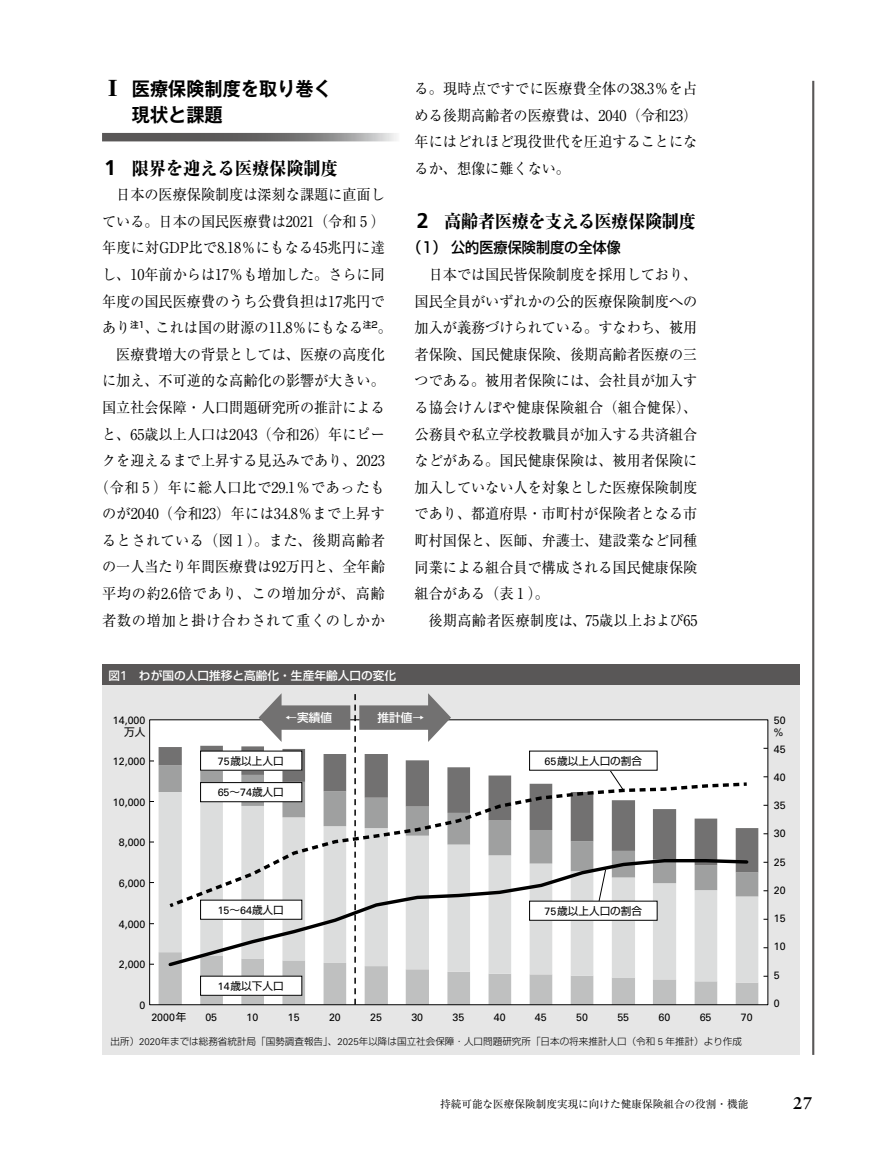
<style>
.page{position:relative;width:893px;height:1157px;background:#fff}
.page>*{position:absolute;margin:0;border:0;box-sizing:border-box;transform-origin:0 0}
.t1{font:700 19.2px/26.5px "Gothic MB101 Pr 6 N De";color:#000;scale:.95 1}
.t2{font:800 18px "Ryumin Pr 6 N";letter-spacing:-.015em;color:#000;scale:.95 1}
.t3{font:700 16.95px "Sabon LT Std";color:#000}
.t4{font:14.85px/26.5px "Ryumin Pr 6 N";color:#000;text-align:justify;scale:.95 1}
.t5{font:14.85px "Ryumin Pr 6 N";letter-spacing:.055em;color:#000;scale:.95 1}
.t6{font:14.85px "Ryumin Pr 6 N";letter-spacing:.02em;color:#000;scale:.95 1}
.t7{font:14.85px "Ryumin Pr 6 N";letter-spacing:.06em;color:#000;scale:.95 1}
.t8{font:14.85px "Ryumin Pr 6 N";letter-spacing:.035em;color:#000;scale:.95 1}
.t9{font:500 14.85px "Shin Go Pr 6 N";color:#000;scale:.95 1}
.t10{font:500 11.7px "Shin Go Pr 6 N";color:#fff}
.t11{font:10.65px/11.7px "Univers LT Std";color:#000}
.t12{font:10.65px "Shin Go Pr 6 N";color:#000}
.t13{font:10.65px "Ryumin Pr 6 N";color:#000}
.t14{font:300 9.6px "Shin Go Pr 6 N";color:#000}
.s1{font-family:"Ryumin Pr 6 N";font-weight:900;font-size:21.3px}
.s2{font-family:"Frutiger LT Std";font-weight:700;font-size:21.3px}
.s3{font-family:"Univers LT Std";font-weight:400;font-size:12.9px}
.s4{font-family:"Univers LT Std"}
.s5{font-family:"Shin Go Pr 6 N"}
</style>
<div class="page">
<hr style="left:812px;top:81px;width:2px;height:973px;background:#595757">
<svg style="left:102px;top:133px;width:295px;height:8px;background:#767575"></svg>
<div style="left:102px;top:664px;width:697px;height:22px;background:#595757"></div>
<div style="left:102px;top:686px;width:697px;height:368px;background:#e6e6e6"></div>
<svg style="left:150px;top:693px;width:618px;height:311px"></svg>
<div style="left:201px;top:782px;width:101px;height:19px;background:#fff"></div>
<div style="left:200px;top:782px;width:102px;height:20px;border:1px solid #000"></div>
<div style="left:201px;top:900px;width:101px;height:19px;background:#fff"></div>
<div style="left:201px;top:976px;width:101px;height:19px;background:#fff"></div>
<div style="left:530px;top:751px;width:127px;height:19px;background:#fff"></div>
<div style="left:530px;top:901px;width:127px;height:19px;background:#fff"></div>
<p class="t1" style="left:132px;top:74px;width:212px;text-indent:-30px"><span class="s1">Ⅰ</span> 医療保険制度を取り巻く現状と課題</p>
<p class="t2" style="left:104px;top:154px;width:247px"><span class="s2">1</span> 限界を迎える医療保険制度</p>
<p class="t4" style="left:116px;top:181px;width:284px">日本の医療保険制度は深刻な課題に直面し</p>
<p class="t4" style="left:102px;top:207px;width:299px">ている。日本の国民医療費は2021（令和 5 ）</p>
<p class="t6" style="left:102px;top:236px;width:299px">年度に対GDP比で8.18％にもなる45兆円に達</p>
<p class="t4" style="left:102px;top:260px;width:299px">し、10年前からは17％も増加した。さらに同</p>
<p class="t4" style="left:102px;top:287px;width:299px">年度の国民医療費のうち公費負担は17兆円で</p>
<p class="t4" style="left:102px;top:313px;width:307px">あり<sup>注1</sup>、これは国の財源の11.8％にもなる<sup>注2</sup>。</p>
<p class="t4" style="left:116px;top:340px;width:284px">医療費増大の背景としては、医療の高度化</p>
<p class="t4" style="left:102px;top:367px;width:299px">に加え、不可逆的な高齢化の影響が大きい。</p>
<p class="t4" style="left:102px;top:393px;width:299px">国立社会保障・人口問題研究所の推計による</p>
<p class="t4" style="left:102px;top:420px;width:299px">と、65歳以上人口は2043（令和26）年にピー</p>
<p class="t4" style="left:102px;top:446px;width:299px">クを迎えるまで上昇する見込みであり、2023</p>
<p class="t5" style="left:95px;top:475px;width:307px">（令和 5 ）年に総人口比で29.1％であったも</p>
<p class="t4" style="left:102px;top:499px;width:299px">のが2040（令和23）年には34.8％まで上昇す</p>
<p class="t8" style="left:102px;top:528px;width:299px">るとされている（図 1 ）。また、後期高齢者</p>
<p class="t4" style="left:102px;top:553px;width:299px">の一人当たり年間医療費は92万円と、全年齢</p>
<p class="t7" style="left:102px;top:582px;width:299px">平均の約2.6倍であり、この増加分が、高齢</p>
<p class="t5" style="left:102px;top:608px;width:299px">者数の増加と掛け合わされて重くのしかか</p>
<p class="t4" style="left:415px;top:74px;width:299px">る。現時点ですでに医療費全体の38.3％を占める後期高齢者の医療費は、2040（令和23）年にはどれほど現役世代を圧迫することになるか、想像に難くない。</p>
<p class="t2" style="left:417px;top:207px;width:295px"><span class="s2">2</span> 高齢者医療を支える医療保険制度</p>
<p class="t9" style="left:407px;top:235px;width:226px">（1） 公的医療保険制度の全体像</p>
<p class="t4" style="left:415px;top:260px;width:299px;text-indent:14px">日本では国民皆保険制度を採用しており、国民全員がいずれかの公的医療保険制度への加入が義務づけられている。すなわち、被用者保険、国民健康保険、後期高齢者医療の三つである。被用者保険には、会社員が加入する協会けんぽや健康保険組合（組合健保）、公務員や私立学校教職員が加入する共済組合などがある。国民健康保険は、被用者保険に加入していない人を対象とした医療保険制度であり、都道府県・市町村が保険者となる市町村国保と、医師、弁護士、建設業など同種同業による組合員で構成される国民健康保険組合がある（表 1 ）。</p>
<p class="t4" style="left:429px;top:606px;width:285px">後期高齢者医療制度は、75歳以上および65</p>
<p class="t10" style="left:108px;top:665px;width:289px">図<span class="s3">1</span>　わが国の人口推移と高齢化・生産年齢人口の変化</p>
<p class="t11" style="left:113px;top:714px;width:34px">14,000</p>
<p class="t12" style="left:124px;top:723px;width:23px">万人</p>
<p class="t12" style="left:218px;top:752px;width:67px"><span class="s4">75</span>歳以上人口</p>
<p class="t11" style="left:218px;top:786px;width:68px">65<span class="s5">～</span>74<span class="s5">歳人口</span></p>
<p class="t10" style="left:285px;top:708px;width:48px">←実績値</p>
<p class="t10" style="left:377px;top:708px;width:48px">推計値→</p>
<p class="t11" style="left:113px;top:755px;width:34px">12,000</p>
<p class="t11" style="left:113px;top:796px;width:34px">10,000</p>
<p class="t11" style="left:119px;top:836px;width:28px">8,000</p>
<p class="t11" style="left:119px;top:877px;width:28px">6,000</p>
<p class="t11" style="left:119px;top:918px;width:28px">4,000</p>
<p class="t11" style="left:119px;top:958px;width:28px">2,000</p>
<p class="t11" style="left:218px;top:904px;width:68px">15<span class="s5">～</span>64<span class="s5">歳人口</span></p>
<p class="t11" style="left:140px;top:999px;width:7px">0</p>
<p class="t12" style="left:218px;top:977px;width:67px"><span class="s4">14</span>歳以下人口</p>
<p class="t12" style="left:544px;top:752px;width:99px"><span class="s4">65</span>歳以上人口の割合</p>
<p class="t12" style="left:544px;top:902px;width:99px"><span class="s4">75</span>歳以上人口の割合</p>
<p class="t11" style="left:151px;top:1011px;width:37px">2000<span class="s5">年</span></p>
<p class="t11" style="left:205px;top:1011px;width:13px">05</p>
<p class="t11" style="left:247px;top:1011px;width:13px">10</p>
<p class="t11" style="left:288px;top:1011px;width:13px">15</p>
<p class="t11" style="left:329px;top:1011px;width:13px">20</p>
<p class="t11" style="left:370px;top:1011px;width:13px">25</p>
<p class="t11" style="left:411px;top:1011px;width:13px">30</p>
<p class="t11" style="left:453px;top:1011px;width:13px">35</p>
<p class="t11" style="left:494px;top:1011px;width:13px">40</p>
<p class="t11" style="left:535px;top:1011px;width:13px">45</p>
<p class="t11" style="left:576px;top:1011px;width:13px">50</p>
<p class="t11" style="left:617px;top:1011px;width:13px">55</p>
<p class="t11" style="left:658px;top:1011px;width:13px">60</p>
<p class="t11" style="left:700px;top:1011px;width:13px">65</p>
<p class="t11" style="left:741px;top:1011px;width:13px">70</p>
<p class="t14" style="left:111px;top:1033px;width:633px">出所）<span class="s4">2020</span>年までは総務省統計局「国勢調査報告」、<span class="s4">2025</span>年以降は国立社会保障・人口問題研究所「日本の将来推計人口（令和 <span class="s4">5</span> 年推計）より作成</p>
<p class="t11" style="left:774px;top:714px;width:13px">50 %</p>
<p class="t11" style="left:774px;top:743px;width:13px">45</p>
<p class="t11" style="left:774px;top:771px;width:13px">40</p>
<p class="t11" style="left:774px;top:799px;width:13px">35</p>
<p class="t11" style="left:774px;top:827px;width:13px">30</p>
<p class="t11" style="left:774px;top:856px;width:13px">25</p>
<p class="t11" style="left:774px;top:884px;width:13px">20</p>
<p class="t11" style="left:774px;top:912px;width:13px">15</p>
<p class="t11" style="left:774px;top:941px;width:13px">10</p>
<p class="t11" style="left:774px;top:969px;width:7px">5</p>
<p class="t11" style="left:774px;top:997px;width:7px">0</p>
<p class="t13" style="left:440px;top:1095px;width:310px">持続可能な医療保険制度実現に向けた健康保険組合の役割・機能</p>
<p class="t3" style="left:793px;top:1093px;width:20px">27</p>
</div>
